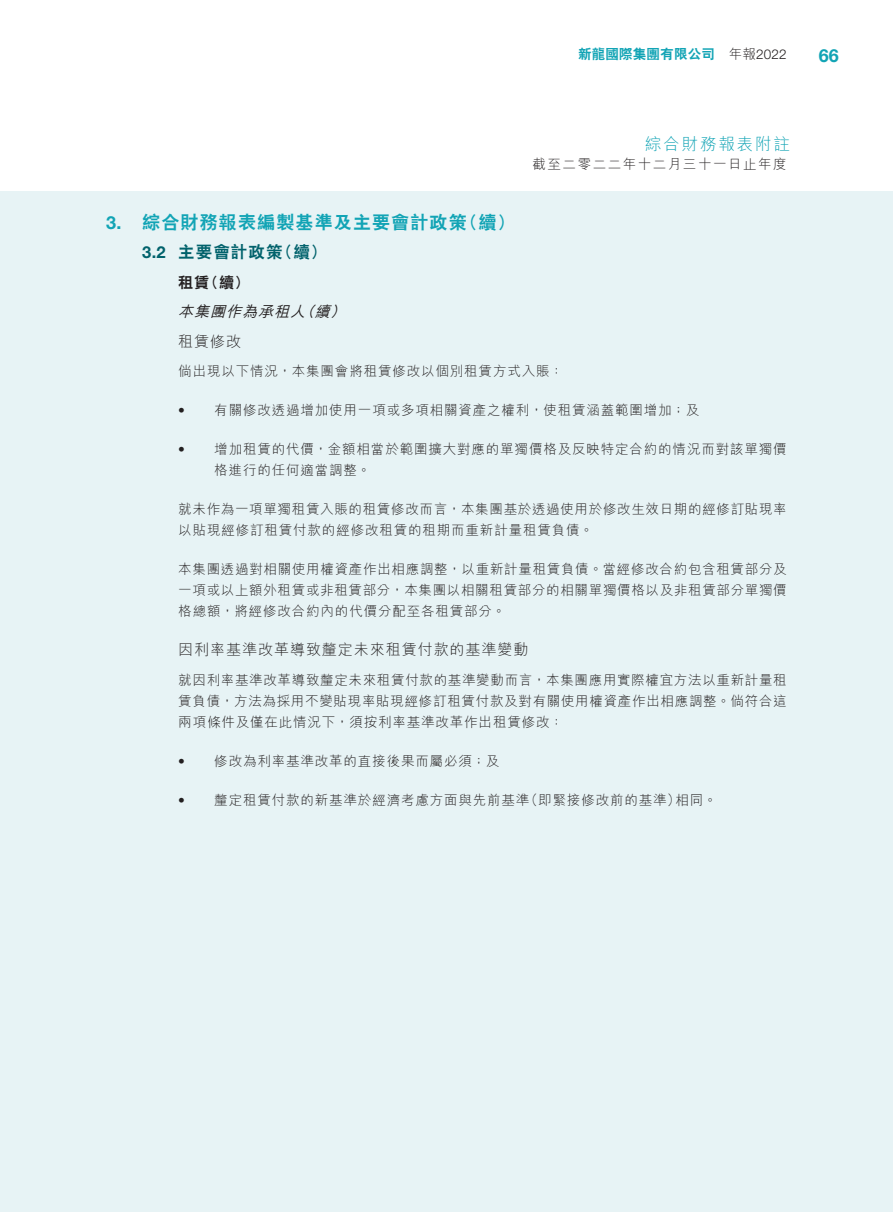
<style>
.page{position:relative;width:893px;height:1212px;background:#fff}
.page>*{position:absolute;margin:0;border:0;box-sizing:border-box;transform-origin:0 0}
._03_H1{font:800 18px "C Hei 2 HK";letter-spacing:.065em;color:#12a4b5}
._03_H1-2{font:700 18px "Helvetica Neue LT Std";color:#12a4b5}
._04___H2{font:800 16.5px "C Hei 2 HK";letter-spacing:.065em;color:#01626c}
.t1{font:300 16.5px "M Hei HK";letter-spacing:.11em;color:#12a4b5}
._04___H2-2{font:700 16.5px "Helvetica Neue LT Std";color:#01626c}
._06a_______H5{font:300 15px "M Hei HK";letter-spacing:.065em;color:#231f20}
._06_______H4{font:italic 500 15px "M Hei HK";color:#231f20}
._05_____H3{font:800 15px "C Hei 2 HK";color:#231f20}
._01_Body_Text{font:300 13.5px/21px "M Hei HK";letter-spacing:.065em;color:#231f20;text-align:justify}
._01_Body_Text-2{font:300 13.5px "M Hei HK";letter-spacing:.115em;color:#231f20}
._01_Body_Text-3{font:300 13.5px "Helvetica Neue LT Std";color:#231f20}
.t2{font:800 13.5px "C Hei 2 HK";letter-spacing:.015em;color:#12a4b5}
.s1{font-family:"M Hei HK"}
</style>
<div class="page">
<div style="left:0;top:191px;width:893px;height:1021px;background:#e7f3f5"></div>
<p class="t2" style="left:578px;top:45px;width:138px">新龍國際集團有限公司</p>
<p class="_01_Body_Text-3" style="left:729px;top:46px;width:59px"><span class="s1">年報</span>2022</p>
<p class="_03_H1-2" style="left:106px;top:211px;width:17px">3.</p>
<p class="t1" style="left:645px;top:133px;width:146px">綜合財務報表附註</p>
<p class="_03_H1" style="left:142px;top:210px;width:326px">綜合財務報表編製基準及主要會計政策</p>
<p class="_03_H1" style="left:460px;top:210px;width:56px">（續(</p>
<p class="_04___H2-2" style="left:142px;top:242px;width:25px">3.2</p>
<p class="_04___H2" style="left:178px;top:241px;width:106px">主要會計政策</p>
<p class="_04___H2" style="left:277px;top:241px;width:51px">（續(</p>
<p class="_05_____H3" style="left:178px;top:272px;width:32px">租賃</p>
<p class="_05_____H3" style="left:204px;top:272px;width:47px">（續(</p>
<p class="_06_______H4" style="left:178px;top:301px;width:158px">本集團作為承租人續</p>
<p class="_06_______H4" style="left:330px;top:301px;width:22px">(</p>
<p class="_06_______H4" style="left:300px;top:301px;width:22px">（</p>
<p class="_01_Body_Text-2" style="left:533px;top:154px;width:256px">截至二零二二年十二月三十一日止年度</p>
<p class="_06a_______H5" style="left:178px;top:331px;width:64px">租賃修改</p>
<p class="_01_Body_Text" style="left:178px;top:360px;width:386px">倘出現以下情況，本集團會將租賃修改以個別租賃方式入賬：</p>
<p class="_01_Body_Text" style="left:214px;top:399px;width:486px">有關修改透過增加使用一項或多項相關資產之權利，使租賃涵蓋範圍增加；及</p>
<p class="_01_Body_Text-3" style="left:178px;top:402px;width:8px">•</p>
<p class="_01_Body_Text-3" style="left:178px;top:441px;width:8px">•</p>
<p class="_01_Body_Text" style="left:214px;top:438px;width:574px">增加租賃的代價，金額相當於範圍擴大對應的單獨價格及反映特定合約的情況而對該單獨價</p>
<p class="_01_Body_Text" style="left:214px;top:459px;width:158px">格進行的任何適當調整。</p>
<p class="_01_Body_Text" style="left:178px;top:498px;width:610px">就未作為一項單獨租賃入賬的租賃修改而言，本集團基於透過使用於修改生效日期的經修訂貼現率以貼現經修訂租賃付款的經修改租賃的租期而重新計量租賃負債。</p>
<p class="_01_Body_Text" style="left:178px;top:558px;width:610px">本集團透過對相關使用權資產作出相應調整，以重新計量租賃負債。當經修改合約包含租賃部分及一項或以上額外租賃或非租賃部分，本集團以相關租賃部分的相關單獨價格以及非租賃部分單獨價格總額，將經修改合約內的代價分配至各租賃部分。</p>
<p class="_06a_______H5" style="left:178px;top:639px;width:352px">因利率基準改革導致釐定未來租賃付款的基準變動</p>
<p class="_01_Body_Text" style="left:178px;top:669px;width:610px">就因利率基準改革導致釐定未來租賃付款的基準變動而言，本集團應用實際權宜方法以重新計量租賃負債，方法為採用不變貼現率貼現經修訂租賃付款及對有關使用權資產作出相應調整。倘符合這兩項條件及僅在此情況下，須按利率基準改革作出租賃修改：</p>
<p class="_01_Body_Text" style="left:214px;top:750px;width:287px">修改為利率基準改革的直接後果而屬必須；及</p>
<p class="_01_Body_Text-3" style="left:178px;top:753px;width:8px">•</p>
<p class="_01_Body_Text-3" style="left:178px;top:792px;width:8px">•</p>
<p class="_01_Body_Text" style="left:214px;top:789px;width:317px">釐定租賃付款的新基準於經濟考慮方面與先前基準</p>
<p class="_01_Body_Text" style="left:525px;top:789px;width:157px">（即緊接修改前的基準）</p>
<p class="_01_Body_Text" style="left:675px;top:789px;width:43px">相同。</p>
<h1 class="_03_H1-2" style="left:819px;top:44px;width:22px">66</h1>
</div>
